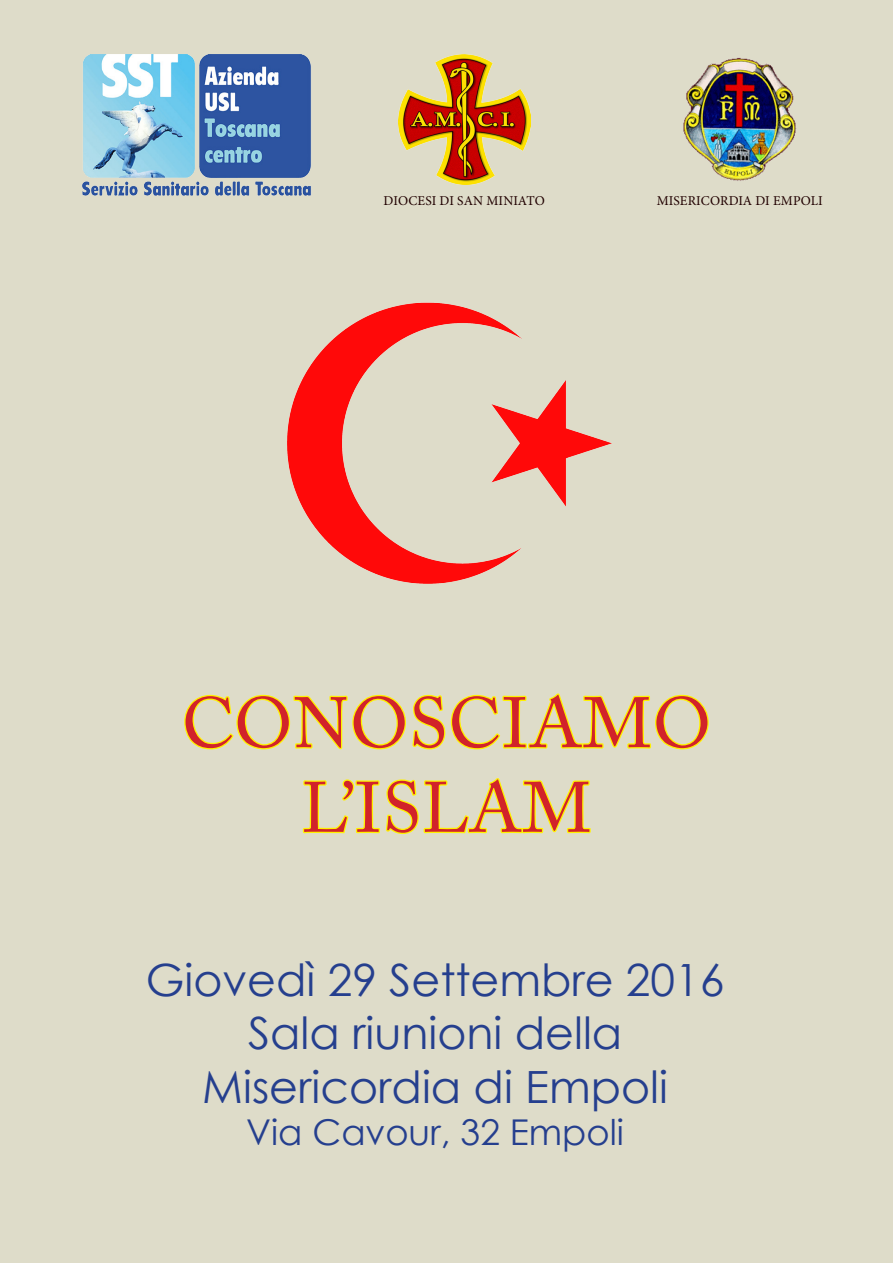
<style>
.page{position:relative;width:893px;height:1263px;background:#dedcc9}
.page>*{position:absolute;margin:0;border:0;box-sizing:border-box;transform-origin:0 0}
.t1{font:70.5px "Adobe Caslon Pro";letter-spacing:.015em;color:#d1232a}
.t2{font:44.4px "Century Gothic";color:#253f8e}
.t3{font:35.55px "Century Gothic";color:#253f8e}
.t4{font:13.5px "Minion Pro";letter-spacing:.01em;color:#200000}
</style>
<div class="page">
<img style="left:82px;top:54px;width:229px;height:142px">
<svg style="left:184px;top:693px;width:525px;height:142px"></svg>
<img style="left:287px;top:302px;width:325px;height:282px">
<img style="left:398px;top:54px;width:132px;height:131px">
<img style="left:683px;top:58px;width:114px;height:123px">
<p class="t4" style="left:383px;top:191px;width:163px">DIOCESI DI SAN MINIATO</p>
<p class="t4" style="left:657px;top:191px;width:168px">MISERICORDIA DI EMPOLI</p>
<p class="t1" style="left:182px;top:681px;width:530px">CONOSCIAMO</p>
<p class="t1" style="left:301px;top:766px;width:292px">L’ISLAM</p>
<p class="t2" style="left:146px;top:949px;width:580px">Giovedì 29 Settembre 2016</p>
<p class="t2" style="left:248px;top:1002px;width:376px">Sala riunioni della</p>
<p class="t2" style="left:202px;top:1056px;width:467px">Misericordia di Empoli</p>
<p class="t3" style="left:246px;top:1108px;width:379px">Via Cavour, 32 Empoli</p>
</div>
